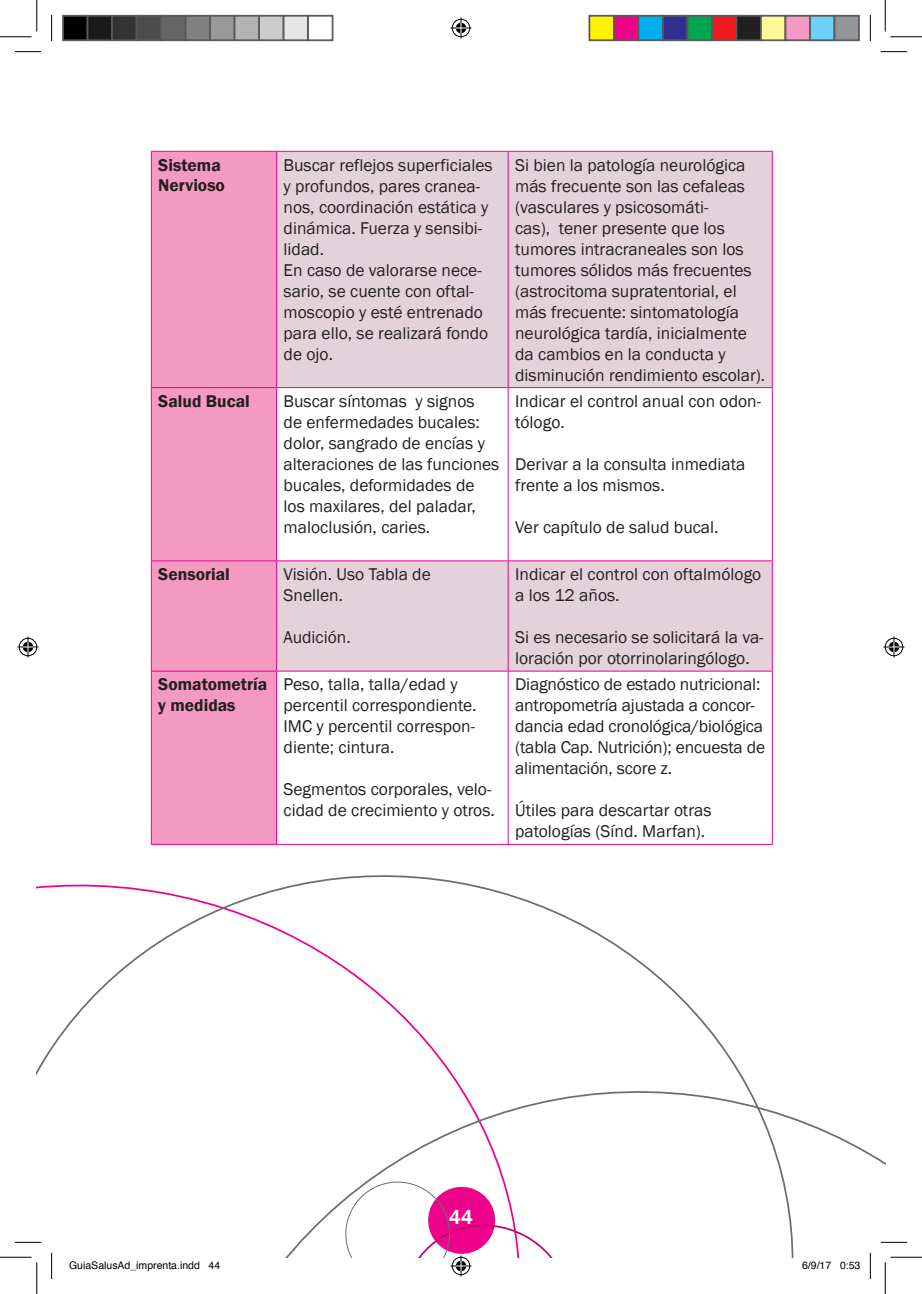
<style>
.page{position:relative;width:922px;height:1294px;background:#fff}
.page>*{position:absolute;margin:0;border:0;box-sizing:border-box;transform-origin:0 0}
.t1{font:500 21px "Franklin Gothic";color:#fff}
.t2{font:17.5px/21px "Franklin Gothic";color:#231f20}
.t3{font:600 17.5px/20.1px "Franklin Gothic";color:#231f20}
.t4{font:10.5px "Helvetica";color:#000}
</style>
<div class="page">
<svg style="left:37px;top:844px;width:786px;height:413px"></svg>
<div style="left:152px;top:152px;width:124px;height:408px;background:#f499c2"></div>
<div style="left:277px;top:152px;width:495px;height:235px;background:#e4d2db"></div>
<div style="left:152px;top:561px;width:124px;height:283px;background:#f499c2"></div>
<div style="left:277px;top:561px;width:495px;height:110px;background:#e4d2db"></div>
<svg style="left:277px;top:672px;width:495px;height:172px"></svg>
<hr style="left:151px;top:151px;width:126px;height:1px;background:#ed028c">
<hr style="left:151px;top:152px;width:1px;height:235px;background:#ed028c">
<hr style="left:277px;top:151px;width:231px;height:1px;background:#ed028c">
<hr style="left:276px;top:152px;width:1px;height:235px;background:#ed028c">
<hr style="left:508px;top:151px;width:265px;height:1px;background:#ed028c">
<hr style="left:508px;top:152px;width:1px;height:235px;background:#ed028c">
<hr style="left:772px;top:152px;width:1px;height:235px;background:#ed028c">
<hr style="left:151px;top:387px;width:126px;height:1px;background:#ed028c">
<hr style="left:151px;top:388px;width:1px;height:172px;background:#ed028c">
<hr style="left:277px;top:387px;width:231px;height:1px;background:#ed028c">
<hr style="left:276px;top:388px;width:1px;height:172px;background:#ed028c">
<hr style="left:508px;top:387px;width:265px;height:1px;background:#ed028c">
<hr style="left:508px;top:388px;width:1px;height:172px;background:#ed028c">
<hr style="left:772px;top:388px;width:1px;height:172px;background:#ed028c">
<hr style="left:151px;top:560px;width:126px;height:1px;background:#ed028c">
<hr style="left:151px;top:561px;width:1px;height:110px;background:#ed028c">
<hr style="left:277px;top:560px;width:231px;height:1px;background:#ed028c">
<hr style="left:276px;top:561px;width:1px;height:110px;background:#ed028c">
<hr style="left:508px;top:560px;width:265px;height:1px;background:#ed028c">
<hr style="left:508px;top:561px;width:1px;height:110px;background:#ed028c">
<hr style="left:772px;top:561px;width:1px;height:110px;background:#ed028c">
<hr style="left:151px;top:671px;width:126px;height:1px;background:#ed028c">
<hr style="left:151px;top:671px;width:1px;height:173px;background:#ed028c">
<hr style="left:277px;top:671px;width:231px;height:1px;background:#ed028c">
<hr style="left:276px;top:671px;width:1px;height:173px;background:#ed028c">
<hr style="left:508px;top:671px;width:265px;height:1px;background:#ed028c">
<hr style="left:508px;top:671px;width:1px;height:173px;background:#ed028c">
<hr style="left:772px;top:671px;width:1px;height:173px;background:#ed028c">
<hr style="left:151px;top:844px;width:126px;height:1px;background:#ed028c">
<hr style="left:277px;top:844px;width:231px;height:1px;background:#ed028c">
<hr style="left:508px;top:844px;width:265px;height:1px;background:#ed028c">
<hr style="left:15px;top:1241px;width:26px;height:2px;background:#fff">
<hr style="left:51px;top:1253px;width:2px;height:26px;background:#fff">
<svg style="left:15px;top:51px;width:26px;height:1px"></svg>
<svg style="left:881px;top:51px;width:26px;height:1px"></svg>
<svg style="left:15px;top:1242px;width:26px;height:1px"></svg>
<svg style="left:881px;top:1242px;width:26px;height:1px"></svg>
<svg style="left:51px;top:15px;width:1px;height:26px"></svg>
<svg style="left:51px;top:1253px;width:1px;height:26px"></svg>
<svg style="left:870px;top:15px;width:1px;height:26px"></svg>
<svg style="left:870px;top:1253px;width:1px;height:26px"></svg>
<hr style="left:0;top:36px;width:32px;height:1px;background:#000">
<hr style="left:890px;top:36px;width:32px;height:1px;background:#000">
<hr style="left:0;top:1257px;width:32px;height:1px;background:#000">
<hr style="left:890px;top:1257px;width:32px;height:1px;background:#000">
<hr style="left:36px;top:0;width:1px;height:32px;background:#000">
<hr style="left:36px;top:1262px;width:1px;height:32px;background:#000">
<hr style="left:885px;top:0;width:1px;height:32px;background:#000">
<hr style="left:885px;top:1262px;width:1px;height:32px;background:#000">
<svg style="left:450px;top:18px;width:21px;height:21px"></svg>
<svg style="left:338px;top:1175px;width:246px;height:101px"></svg>
<svg style="left:18px;top:636px;width:21px;height:21px"></svg>
<svg style="left:883px;top:636px;width:21px;height:21px"></svg>
<div style="left:63px;top:16px;width:25px;height:24px;background:#000"></div>
<div style="left:62px;top:15px;width:26px;height:26px;border:2px solid #595959"></div>
<div style="left:88px;top:16px;width:24px;height:24px;background:#1a1a1a"></div>
<div style="left:87px;top:15px;width:26px;height:26px;border:2px solid #595959"></div>
<div style="left:112px;top:16px;width:25px;height:24px;background:#333"></div>
<div style="left:111px;top:15px;width:26px;height:26px;border:2px solid #595959"></div>
<div style="left:137px;top:16px;width:24px;height:24px;background:#4d4d4d"></div>
<div style="left:136px;top:15px;width:26px;height:26px;border:2px solid #595959"></div>
<div style="left:161px;top:16px;width:25px;height:24px;background:#666"></div>
<div style="left:160px;top:15px;width:26px;height:26px;border:2px solid #595959"></div>
<div style="left:186px;top:16px;width:24px;height:24px;background:#808080"></div>
<div style="left:185px;top:15px;width:26px;height:26px;border:2px solid #595959"></div>
<div style="left:210px;top:16px;width:25px;height:24px;background:#999"></div>
<div style="left:209px;top:15px;width:26px;height:26px;border:2px solid #595959"></div>
<div style="left:235px;top:16px;width:24px;height:24px;background:#b3b3b3"></div>
<div style="left:234px;top:15px;width:26px;height:26px;border:2px solid #595959"></div>
<div style="left:259px;top:16px;width:25px;height:24px;background:#ccc"></div>
<div style="left:258px;top:15px;width:26px;height:26px;border:2px solid #595959"></div>
<div style="left:284px;top:16px;width:24px;height:24px;background:#e6e6e6"></div>
<div style="left:283px;top:15px;width:26px;height:26px;border:2px solid #595959"></div>
<div style="left:307px;top:15px;width:26px;height:26px;border:2px solid #595959"></div>
<div style="left:589px;top:16px;width:25px;height:24px;background:#fff101"></div>
<div style="left:588px;top:15px;width:27px;height:26px;border:2px solid #595959"></div>
<div style="left:614px;top:16px;width:24px;height:24px;background:#ed028c"></div>
<div style="left:613px;top:15px;width:26px;height:26px;border:2px solid #595959"></div>
<div style="left:638px;top:16px;width:25px;height:24px;background:#00aeef"></div>
<div style="left:637px;top:15px;width:27px;height:26px;border:2px solid #595959"></div>
<div style="left:663px;top:16px;width:24px;height:24px;background:#2e3092"></div>
<div style="left:662px;top:15px;width:26px;height:26px;border:2px solid #595959"></div>
<div style="left:687px;top:16px;width:25px;height:24px;background:#00a54f"></div>
<div style="left:686px;top:15px;width:27px;height:26px;border:2px solid #595959"></div>
<div style="left:712px;top:16px;width:24px;height:24px;background:#ee1d23"></div>
<div style="left:711px;top:15px;width:26px;height:26px;border:2px solid #595959"></div>
<div style="left:736px;top:16px;width:25px;height:24px;background:#231f20"></div>
<div style="left:735px;top:15px;width:27px;height:26px;border:2px solid #595959"></div>
<div style="left:761px;top:16px;width:24px;height:24px;background:#fff79a"></div>
<div style="left:760px;top:15px;width:26px;height:26px;border:2px solid #595959"></div>
<div style="left:785px;top:16px;width:25px;height:24px;background:#f499c2"></div>
<div style="left:784px;top:15px;width:27px;height:26px;border:2px solid #595959"></div>
<div style="left:810px;top:16px;width:24px;height:24px;background:#6bcff6"></div>
<div style="left:809px;top:15px;width:26px;height:26px;border:2px solid #595959"></div>
<div style="left:834px;top:16px;width:25px;height:24px;background:#939598"></div>
<div style="left:833px;top:15px;width:27px;height:26px;border:2px solid #595959"></div>
<p class="t3" style="left:158px;top:155px;width:68px">Sistema<br>Nervioso</p>
<p class="t2" style="left:284px;top:155px;width:210px">Buscar reflejos superficiales y profundos, pares cranea&shy;nos, coordinación estática y dinámica. Fuerza y sensibi&shy;lidad.<br>En caso de valorarse nece&shy;sario, se cuente con oftal&shy;moscopio y esté entrenado para ello, se realizará fondo de ojo.</p>
<p class="t2" style="left:515px;top:155px;width:252px">Si bien la patología neurológica más frecuente son las cefaleas (vasculares y psicosomáti-<br>cas), tener presente que los tumores intracraneales son los tumores sólidos más frecuentes (astrocitoma supratentorial, el más frecuente: sintomatología neurológica tardía, inicialmente da cambios en la conducta y disminución rendimiento escolar).</p>
<p class="t3" style="left:158px;top:391px;width:93px">Salud Bucal</p>
<p class="t2" style="left:284px;top:391px;width:217px">Buscar síntomas y signos<br>de enfermedades bucales: dolor, sangrado de encías y alteraciones de las funciones bucales, deformidades de los maxilares, del paladar, maloclusión, caries.</p>
<p class="t2" style="left:515px;top:391px;width:247px">Indicar el control anual con odon&shy;tólogo.</p>
<p class="t2" style="left:515px;top:454px;width:232px">Derivar a la consulta inmediata frente a los mismos.</p>
<p class="t2" style="left:515px;top:517px;width:205px">Ver capítulo de salud bucal.</p>
<p class="t3" style="left:158px;top:564px;width:73px">Sensorial</p>
<p class="t2" style="left:284px;top:564px;width:149px">Visión. Uso Tabla de<br>Snellen.</p>
<p class="t2" style="left:284px;top:627px;width:69px">Audición.</p>
<p class="t3" style="left:158px;top:675px;width:111px">Somatometría y medidas</p>
<p class="t2" style="left:284px;top:674px;width:195px">Peso, talla, talla/edad y percentil correspondiente.<br>IMC y percentil correspon&shy;diente; cintura.</p>
<p class="t2" style="left:284px;top:779px;width:213px">Segmentos corporales, velo&shy;cidad de crecimiento y otros.</p>
<p class="t2" style="left:515px;top:564px;width:248px">Indicar el control con oftalmólogo a los 12 años.</p>
<p class="t2" style="left:515px;top:627px;width:250px">Si es necesario se solicitará la va&shy;loración por otorrinolaringólogo.</p>
<p class="t2" style="left:515px;top:674px;width:252px">Diagnóstico de estado nutricional: antropometría ajustada a concor&shy;dancia edad cronológica/biológica (tabla Cap. Nutrición); encuesta de alimentación, score z.</p>
<p class="t2" style="left:515px;top:800px;width:198px">Útiles para descartar otras patologías (Sínd. Marfan).</p>
<p class="t1" style="left:449px;top:1203px;width:26px">44</p>
<p class="t4" style="left:69px;top:1257px;width:153px">GuiaSalusAd_imprenta.indd 44</p>
<p class="t4" style="left:802px;top:1257px;width:60px">6/9/17 0:53</p>
</div>
